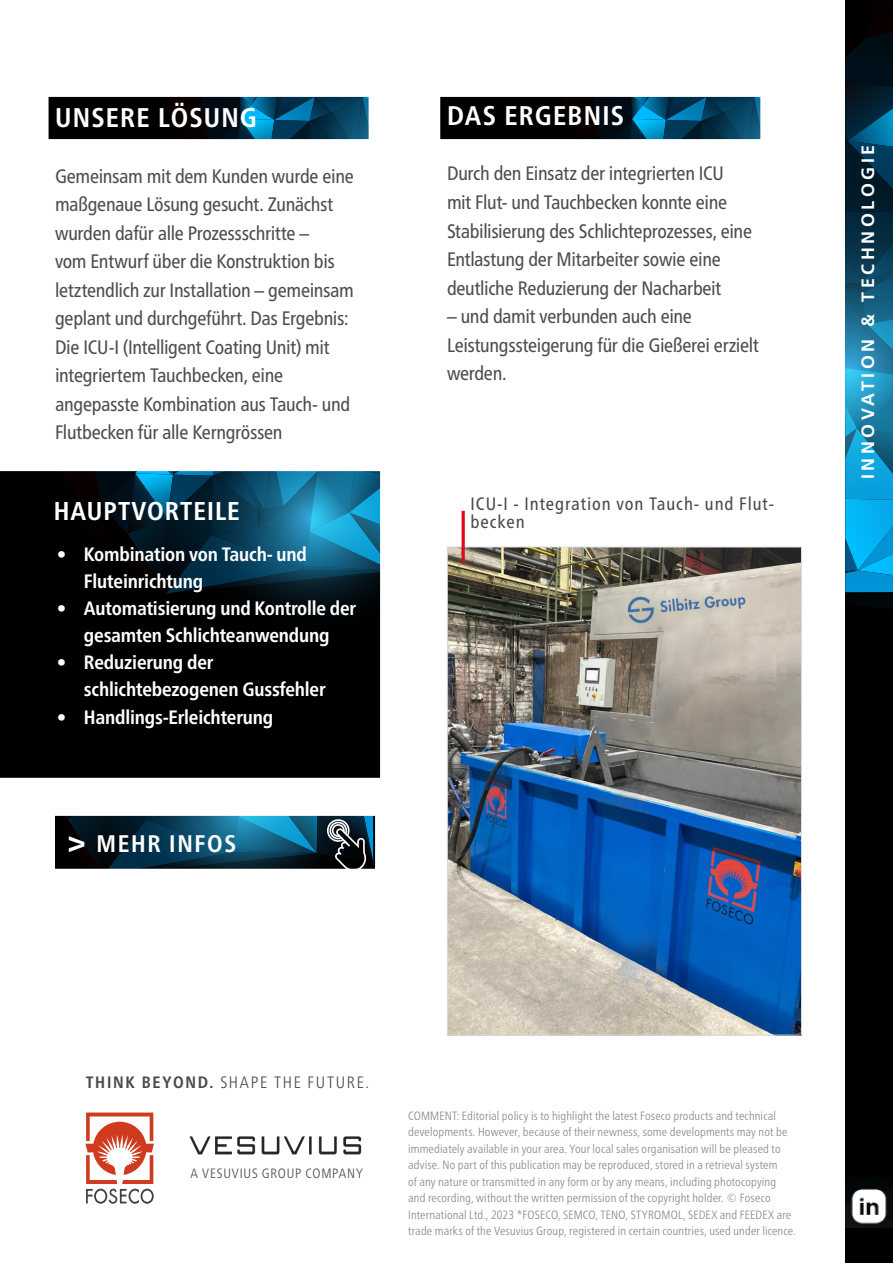
<style>
.page{position:relative;width:893px;height:1263px;background:#fff}
.page>*{position:absolute;margin:0;border:0;box-sizing:border-box;transform-origin:0 0}
.t1{font:700 condensed 27px "Frutiger Neue LTW1 G";letter-spacing:.045em;color:#fff}
.t2{font:700 condensed 25.8px "Frutiger Neue LTW1 G";letter-spacing:.04em;color:#fff}
.t3{font:700 condensed 24px "Frutiger Neue LTW1 G";letter-spacing:.07em;color:#fff}
.t4{font:condensed 19.5px/28.5px "Frutiger Neue LTW1 G";letter-spacing:-.02em;color:#4f4c50}
.t5{font:700 condensed 19.35px/27.2px "Frutiger Neue LTW1 G";letter-spacing:-.01em;color:#fff}
.t6{font:condensed 18px/18px "Frutiger Neue LTW1 G";letter-spacing:.05em;color:#4a4a49}
.t7{font:700 17.85px "Frutiger LT Pro";letter-spacing:.2em;color:#fff}
.t8{font:300 condensed 16.5px "Frutiger Neue LTW1 G";letter-spacing:.1em;color:#4a4a49}
.t9{font:300 condensed 13.5px "Frutiger Neue LTW1 G";letter-spacing:.06em;color:#4a4a49}
.t10{font:300 condensed 12px/16.5px "Frutiger Neue LTW1 G";letter-spacing:.01em;color:#878787}
.s1{font-size:30px}
.s2{font-weight:700}
</style>
<div class="page">
<div style="left:845px;top:609px;width:48px;height:654px;background:#000"></div>
<div style="left:47px;top:95px;width:324px;height:46px;background:#000"></div>
<svg style="left:170px;top:98px;width:197px;height:40px"></svg>
<div style="left:45px;top:93px;width:327px;height:50px;border:4px solid #fff"></div>
<svg style="left:85px;top:1112px;width:69px;height:92px"></svg>
<svg style="left:845px;top:0;width:48px;height:609px;background:#0b597a"></svg>
<svg style="left:0;top:471px;width:381px;height:307px;background:#04141b"></svg>
<img style="left:845px;top:1177px;width:48px;height:50px">
<img style="left:449px;top:549px;width:351px;height:484px">
<hr style="left:462px;top:511px;width:3px;height:52px;background:#e3051a">
<img style="left:189px;top:1136px;width:173px;height:19px">
<svg style="left:55px;top:815px;width:321px;height:54px;background:#153f52"></svg>
<div style="left:438px;top:95px;width:324px;height:46px;background:#000"></div>
<svg style="left:562px;top:98px;width:197px;height:40px"></svg>
<div style="left:436px;top:93px;width:328px;height:50px;border:4px solid #fff"></div>
<h1 class="t1" style="left:55px;top:102px;width:203px">UNSERE LÖSUNG</h1>
<p class="t4" style="left:55px;top:161px;width:300px">Gemeinsam mit dem Kunden wurde eine maßgenaue Lösung gesucht. Zunächst wurden dafür alle Prozessschritte –<br>vom Entwurf über die Konstruktion bis letztendlich zur Installation – gemeinsam geplant und durchgeführt. Das Ergebnis:<br>Die ICU-I (Intelligent Coating Unit) mit integriertem Tauchbecken, eine angepasste Kombination aus Tauch- und Flutbecken für alle Kerngrössen</p>
<h2 class="t2" style="left:54px;top:496px;width:188px">HAUPTVORTEILE</h2>
<p class="t5" style="left:84px;top:541px;width:225px;text-indent:-27px">• Kombination von Tauch- und<br>Fluteinrichtung</p>
<p class="t5" style="left:57px;top:595px;width:301px;text-align:center">• Automatisierung und Kontrolle der gesamten Schlichteanwendung</p>
<p class="t5" style="left:84px;top:649px;width:243px;text-indent:-27px">• Reduzierung der schlichtebezogenen Gussfehler</p>
<p class="t5" style="left:57px;top:703px;width:218px">• Handlings-Erleichterung</p>
<p class="t3" style="left:68px;top:830px;width:170px"><span class="s1">&gt;</span> MEHR INFOS</p>
<h1 class="t1" style="left:447px;top:100px;width:179px">DAS ERGEBNIS</h1>
<p class="t4" style="left:447px;top:159px;width:307px">Durch den Einsatz der integrierten ICU mit Flut- und Tauchbecken konnte eine Stabilisierung des Schlichteprozesses, eine Entlastung der Mitarbeiter sowie eine deutliche Reduzierung der Nacharbeit</p>
<p class="t4" style="left:447px;top:302px;width:313px">– und damit verbunden auch eine<br>Leistungssteigerung für die Gießerei erzielt werden.</p>
<p class="t6" style="left:471px;top:495px;width:305px">ICU-I - Integration von Tauch- und Flut&shy;becken</p>
<p class="t7" style="left:857px;top:479px;width:336px;rotate:-90deg">INNOVATION &amp; TECHNOLOGIE</p>
<p class="t8" style="left:86px;top:1072px;width:285px"><span class="s2">THINK BEYOND.</span> SHAPE THE FUTURE.</p>
<p class="t9" style="left:191px;top:1165px;width:174px">A VESUVIUS GROUP COMPANY</p>
<p class="t10" style="left:408px;top:1107px;width:389px">COMMENT: Editorial policy is to highlight the latest Foseco products and technical developments. However, because of their newness, some developments may not be immediately available in your area. Your local sales organisation will be pleased to advise. No part of this publication may be reproduced, stored in a retrieval system<br>of any nature or transmitted in any form or by any means, including photocopying and recording, without the written permission of the copyright holder. © Foseco International Ltd., 2023 *FOSECO, SEMCO, TENO, STYROMOL, SEDEX and FEEDEX are trade marks of the Vesuvius Group, registered in certain countries, used under licence.</p>
</div>
